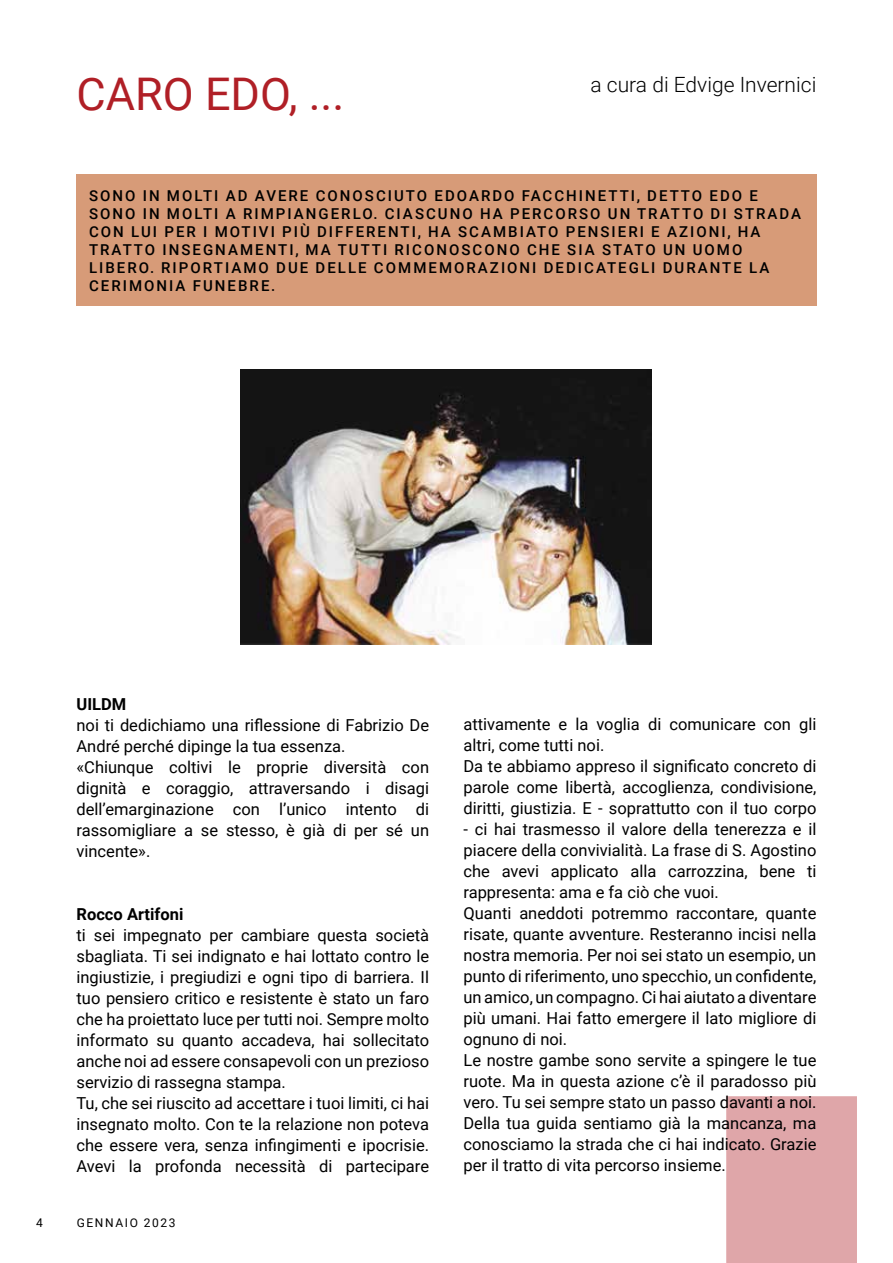
<style>
.page{position:relative;width:893px;height:1263px;background:#fff}
.page>*{position:absolute;margin:0;border:0;box-sizing:border-box;transform-origin:0 0}
.t1{font:45px "Roboto";color:#b01f26}
.t2{font:300 21px "Roboto";color:#000}
.t3{font:16.5px/21px "Roboto";color:#000}
.t4{font:700 16.5px "Roboto";color:#000}
.t5{font:500 15px/18px "Roboto";letter-spacing:.135em;color:#000}
.t6{font:12px "Roboto";letter-spacing:.135em;color:#000}
</style>
<div class="page">
<div style="left:726px;top:1096px;width:131px;height:167px;background:#dfa6a9"></div>
<div style="left:76px;top:174px;width:740px;height:132px;background:#d79b78"></div>
<img style="left:241px;top:370px;width:411px;height:274px">
<h1 class="t1" style="left:77px;top:63px;width:269px">CARO EDO, ...</h1>
<p class="t2" style="left:591px;top:70px;width:227px">a cura di Edvige Invernici</p>
<p class="t5" style="left:89px;top:186px;width:714px">SONO IN MOLTI AD AVERE CONOSCIUTO EDOARDO FACCHINETTI, DETTO EDO E SONO IN MOLTI A RIMPIANGERLO. CIASCUNO HA PERCORSO UN TRATTO DI STRADA CON LUI PER I MOTIVI PIÙ DIFFERENTI, HA SCAMBIATO PENSIERI E AZIONI, HA TRATTO INSEGNAMENTI, MA TUTTI RICONOSCONO CHE SIA STATO UN UOMO LIBERO. RIPORTIAMO DUE DELLE COMMEMORAZIONI DEDICATEGLI DURANTE LA CERIMONIA FUNEBRE.</p>
<p class="t4" style="left:77px;top:692px;width:51px">UILDM</p>
<p class="t3" style="left:77px;top:714px;width:354px">noi ti dedichiamo una riflessione di Fabrizio De André perché dipinge la tua essenza.<br>«Chiunque coltivi le proprie diversità con dignità e coraggio, attraversando i disagi dell’emarginazione con l’unico intento di rassomigliare a se stesso, è già di per sé un vincente».</p>
<p class="t4" style="left:77px;top:902px;width:108px">Rocco Artifoni</p>
<p class="t3" style="left:77px;top:924px;width:354px">ti sei impegnato per cambiare questa società sbagliata. Ti sei indignato e hai lottato contro le ingiustizie, i pregiudizi e ogni tipo di barriera. Il tuo pensiero critico e resistente è stato un faro che ha proiettato luce per tutti noi. Sempre molto informato su quanto accadeva, hai sollecitato anche noi ad essere consapevoli con un prezioso servizio di rassegna stampa.<br>Tu, che sei riuscito ad accettare i tuoi limiti, ci hai insegnato molto. Con te la relazione non poteva che essere vera, senza infingimenti e ipocrisie.<br>Avevi la profonda necessità di partecipare</p>
<p class="t6" style="left:36px;top:1214px;width:8px">4</p>
<p class="t6" style="left:77px;top:1214px;width:100px">GENNAIO 2023</p>
<p class="t3" style="left:463px;top:713px;width:354px">attivamente e la voglia di comunicare con gli altri, come tutti noi.<br>Da te abbiamo appreso il significato concreto di parole come libertà, accoglienza, condivisione, diritti, giustizia. E - soprattutto con il tuo corpo</p>
<p class="t3" style="left:463px;top:818px;width:354px">- ci hai trasmesso il valore della tenerezza e il piacere della convivialità. La frase di S. Agostino che avevi applicato alla carrozzina, bene ti rappresenta: ama e fa ciò che vuoi.<br>Quanti aneddoti potremmo raccontare, quante risate, quante avventure. Resteranno incisi nella nostra memoria. Per noi sei stato un esempio, un punto di riferimento, uno specchio, un confidente, un amico, un compagno. Ci hai aiutato a diventare più umani. Hai fatto emergere il lato migliore di ognuno di noi.<br>Le nostre gambe sono servite a spingere le tue ruote. Ma in questa azione c’è il paradosso più vero. Tu sei sempre stato un passo davanti a noi.<br>Della tua guida sentiamo già la mancanza, ma conosciamo la strada che ci hai indicato. Grazie per il tratto di vita percorso insieme.</p>
</div>
